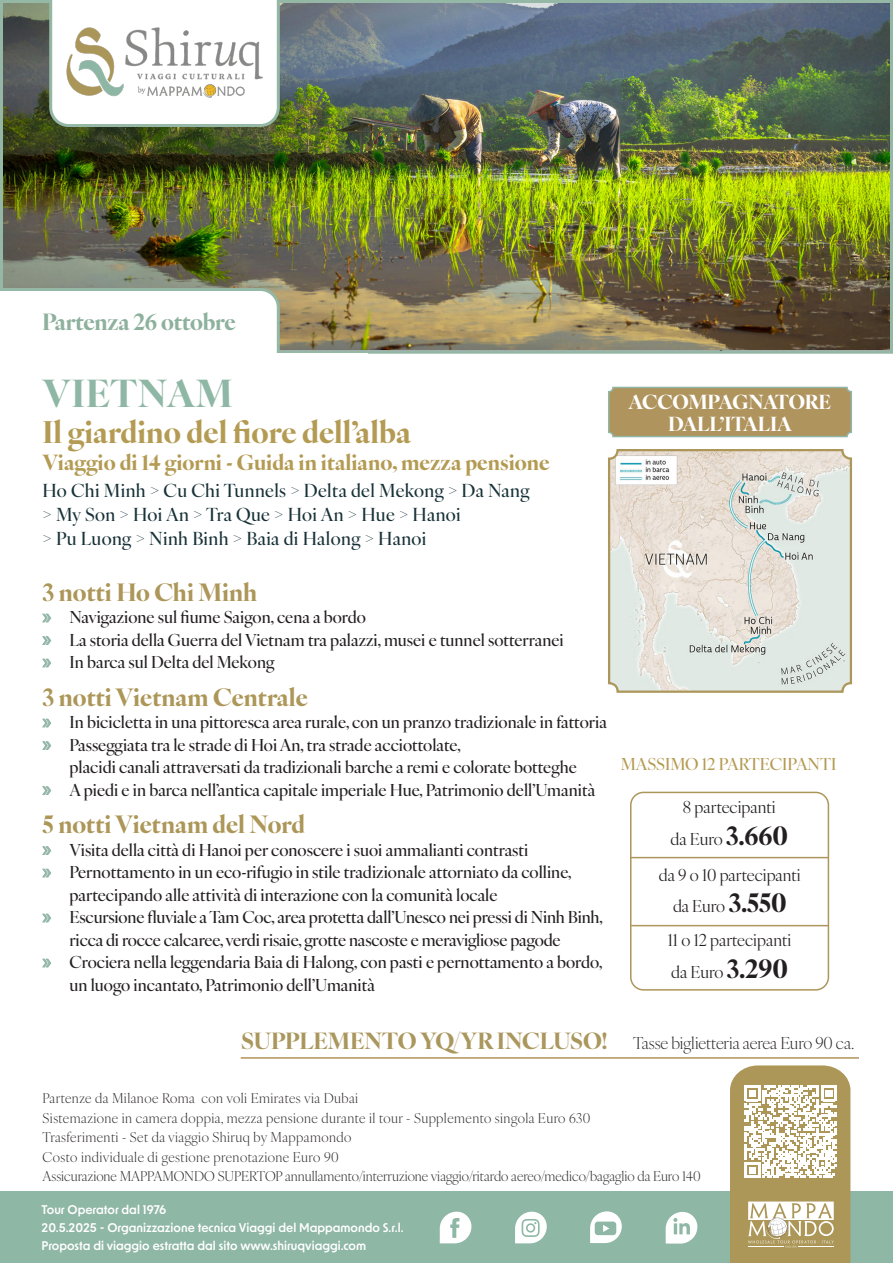
<style>
.page{position:relative;width:893px;height:1263px;background:#fff}
.page>*{position:absolute;margin:0;border:0;box-sizing:border-box;transform-origin:0 0}
.t1{font:700 37.5px "Ivy Ora Display";letter-spacing:.02em;color:#8fb7a5}
.t2{font:700 30px "Ivy Ora Display";color:#b49b53}
.t3{font:700 24px "Ivy Ora Display";color:#ac9658}
.t4{font:700 22.5px "Ivy Ora Display";letter-spacing:-.01em;color:#8eb19e}
.t5{font:700 21px "Ivy Ora Display";color:#b49b53}
.t6{font:700 19.5px "Ivy Ora Display";letter-spacing:-.005em;color:#fff}
.t7{font:500 18px "Ivy Ora Display";letter-spacing:.02em;color:#173138}
.t8{font:500 16.5px/22.5px "Ivy Ora Display";color:#231f20}
.t9{font:16.5px "Ivy Ora Display";color:#231f20}
.t10{font:300 16.5px "Ivy Ora Display";letter-spacing:-.01em;color:#231f20}
.t11{font:500 16.5px "Ivy Ora Display";color:#b49b53}
.t12{font:300 13.5px "Ivy Ora Display";letter-spacing:.03em;color:#231f20}
.t13{font:300 13.5px "Ivy Ora Display";color:#231f20}
.t14{font:600 12px "New Order";color:#fff}
.s1{font-family:"Myriad Pro";font-weight:400;font-size:21px;color:#92b6a6}
.s2{font-weight:700;font-size:25.5px}
.s3{font-weight:700;font-size:22.5px;color:#aa975d}
</style>
<div class="page">
<div style="left:0;top:1192px;width:893px;height:71px;background:#8fb7a5"></div>
<svg style="left:440px;top:1212px;width:31px;height:31px"></svg>
<svg style="left:515px;top:1212px;width:32px;height:31px"></svg>
<svg style="left:666px;top:1212px;width:31px;height:31px"></svg>
<svg style="left:590px;top:1211px;width:32px;height:32px"></svg>
<hr style="left:241px;top:1057px;width:618px;height:2px;background:#b1945b">
<div style="left:609px;top:387px;width:242px;height:50px;background:#b0945d;border-radius:4px"></div>
<div style="left:608px;top:387px;width:244px;height:50px;border:2px solid #92b6a6;border-radius:4px"></div>
<div style="left:630px;top:792px;width:199px;height:198px;border:2px solid #ac965a;border-radius:13px"></div>
<hr style="left:631px;top:857px;width:198px;height:1px;background:#ac965a">
<img style="left:611px;top:452px;width:238px;height:238px">
<div style="left:608px;top:449px;width:244px;height:244px;border:2px solid #ac965a;border-radius:9px"></div>
<hr style="left:631px;top:925px;width:197px;height:1px;background:#ac965a">
<img style="left:4px;top:4px;width:885px;height:345px">
<div style="left:0;top:0;width:893px;height:354px;border:3px solid #94b8a5"></div>
<svg style="left:49px;top:0;width:231px;height:127px"></svg>
<svg style="left:0;top:288px;width:280px;height:66px"></svg>
<img style="left:64px;top:15px;width:201px;height:90px">
<svg style="left:730px;top:1065px;width:120px;height:198px"></svg>
<p class="t4" style="left:42px;top:304px;width:195px">Partenza 26 ottobre</p>
<p class="t1" style="left:43px;top:363px;width:192px">VIETNAM</p>
<p class="t2" style="left:43px;top:408px;width:370px">Il giardino del fiore dell’alba</p>
<p class="t5" style="left:43px;top:446px;width:509px">Viaggio di 14 giorni - Guida in italiano, mezza pensione</p>
<p class="t7" style="left:43px;top:476px;width:489px">Ho Chi Minh &gt; Cu Chi Tunnels &gt; Delta del Mekong &gt; Da Nang</p>
<p class="t7" style="left:43px;top:500px;width:420px">&gt; My Son &gt; Hoi An &gt; Tra Que &gt; Hoi An &gt; Hue &gt; Hanoi</p>
<p class="t7" style="left:43px;top:524px;width:385px">&gt; Pu Luong &gt; Ninh Binh &gt; Baia di Halong &gt; Hanoi</p>
<p class="t3" style="left:43px;top:573px;width:216px">3 notti Ho Chi Minh</p>
<p class="t8" style="left:43px;top:605px;width:325px"><span class="s1">»</span> Navigazione sul fiume Saigon, cena a bordo</p>
<p class="t8" style="left:43px;top:628px;width:523px"><span class="s1">»</span> La storia della Guerra del Vietnam tra palazzi, musei e tunnel sotterranei</p>
<p class="t8" style="left:43px;top:650px;width:233px"><span class="s1">»</span> In barca sul Delta del Mekong</p>
<p class="t3" style="left:43px;top:678px;width:267px">3 notti Vietnam Centrale</p>
<p class="t8" style="left:43px;top:710px;width:566px"><span class="s1">»</span> In bicicletta in una pittoresca area rurale, con un pranzo tradizionale in fattoria</p>
<p class="t8" style="left:70px;top:733px;width:509px;text-indent:-27px"><span class="s1">»</span> Passeggiata tra le strade di Hoi An, tra strade acciottolate,<br>placidi canali attraversati da tradizionali barche a remi e colorate botteghe</p>
<p class="t8" style="left:43px;top:778px;width:554px"><span class="s1">»</span> A piedi e in barca nell’antica capitale imperiale Hue, Patrimonio dell’Umanità</p>
<p class="t3" style="left:43px;top:806px;width:264px">5 notti Vietnam del Nord</p>
<p class="t8" style="left:43px;top:838px;width:487px"><span class="s1">»</span> Visita della città di Hanoi per conoscere i suoi ammalianti contrasti</p>
<p class="t8" style="left:70px;top:860px;width:504px;text-indent:-27px"><span class="s1">»</span> Pernottamento in un eco-rifugio in stile tradizionale attorniato da colline, partecipando alle attività di interazione con la comunità locale</p>
<p class="t8" style="left:70px;top:905px;width:535px;text-indent:-27px"><span class="s1">»</span> Escursione fluviale a Tam Coc, area protetta dall’Unesco nei pressi di Ninh Binh, ricca di rocce calcaree, verdi risaie, grotte nascoste e meravigliose pagode</p>
<p class="t8" style="left:70px;top:950px;width:534px;text-indent:-27px"><span class="s1">»</span> Crociera nella leggendaria Baia di Halong, con pasti e pernottamento a bordo, un luogo incantato, Patrimonio dell’Umanità</p>
<p class="t6" style="left:629px;top:386px;width:204px">ACCOMPAGNATORE</p>
<p class="t6" style="left:668px;top:408px;width:125px">DALL’ITALIA</p>
<p class="t11" style="left:621px;top:751px;width:217px">MASSIMO 12 PARTECIPANTI</p>
<p class="t9" style="left:683px;top:795px;width:94px">8 partecipanti</p>
<p class="t9" style="left:670px;top:826px;width:119px">da Euro <span class="s2">3.660</span></p>
<p class="t9" style="left:659px;top:862px;width:143px">da 9 o 10 partecipanti</p>
<p class="t9" style="left:673px;top:894px;width:115px">da Euro <span class="s2">3.550</span></p>
<p class="t9" style="left:668px;top:927px;width:125px">11 o 12 partecipanti</p>
<p class="t9" style="left:671px;top:959px;width:118px">da Euro <span class="s2">3.290</span></p>
<p class="t10" style="left:241px;top:1030px;width:614px"><span class="s3">SUPPLEMENTO YQ/YR INCLUSO!</span> Tasse biglietteria aerea Euro 90 ca.</p>
<p class="t12" style="left:43px;top:1088px;width:317px">Partenze da Milanoe Roma con voli Emirates via Dubai</p>
<p class="t12" style="left:43px;top:1107px;width:549px">Sistemazione in camera doppia, mezza pensione durante il tour - Supplemento singola Euro 630</p>
<p class="t12" style="left:43px;top:1127px;width:310px">Trasferimenti - Set da viaggio Shiruq by Mappamondo</p>
<p class="t12" style="left:43px;top:1146px;width:298px">Costo individuale di gestione prenotazione Euro 90</p>
<p class="t13" style="left:43px;top:1166px;width:659px">Assicurazione MAPPAMONDO SUPERTOP annullamento/interruzione viaggio/ritardo aereo/medico/bagaglio da Euro 140</p>
<p class="t14" style="left:42px;top:1202px;width:126px">Tour Operator dal 1976</p>
<p class="t14" style="left:42px;top:1220px;width:364px">20.5.2025 - Organizzazione tecnica Viaggi del Mappamondo S.r.l.</p>
<p class="t14" style="left:42px;top:1238px;width:326px">Proposta di viaggio estratta dal sito www.shiruqviaggi.com</p>
</div>
